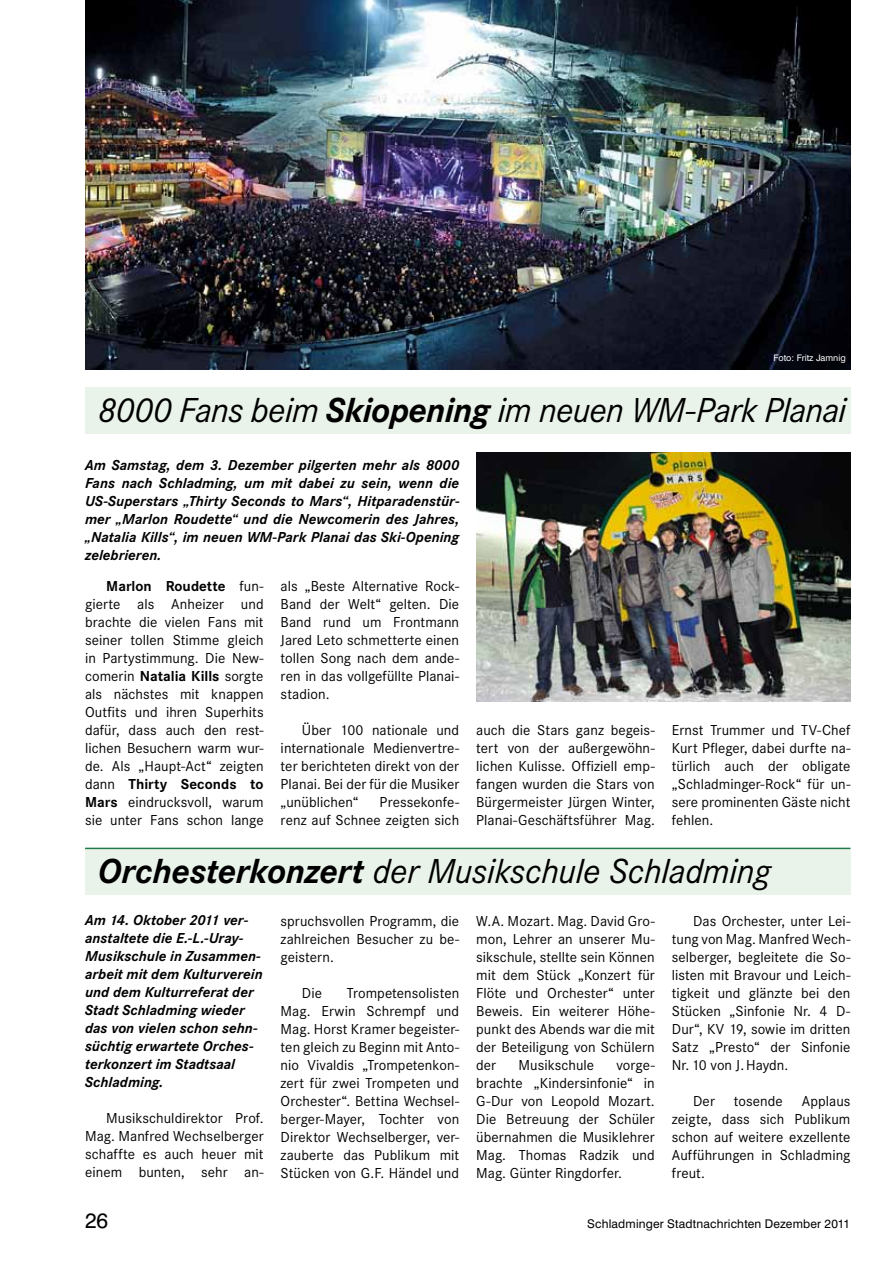
<style>
.page{position:relative;width:893px;height:1263px;background:#fff}
.page>*{position:absolute;margin:0;border:0;box-sizing:border-box;transform-origin:0 0}
.t1{font:italic 36px "Corporate S";letter-spacing:-.015em;color:#000}
.t2{font:21px "Swiss 721 BT";color:#000}
.t3{font:15px/18px "Corporate S";letter-spacing:.005em;color:#000;text-align:justify}
.t4{font:italic 700 15px/18px "Corporate S";color:#000}
.t5{font:12px "Swiss 721 BT";letter-spacing:.015em;color:#000}
.t6{font:9px "Swiss 721 BT";color:#fff}
.s1{font-weight:700}
</style>
<div class="page">
<div style="left:85px;top:848px;width:765px;height:46px;background:#e9f3ea"></div>
<hr style="left:85px;top:848px;width:765px;height:1px;background:#227a48">
<div style="left:85px;top:387px;width:765px;height:47px;background:#e9f3ea"></div>
<img style="left:476px;top:452px;width:374px;height:249px">
<img style="left:85px;top:0;width:765px;height:369px">
<p class="t6" style="left:773px;top:353px;width:74px">Foto: Fritz Jamnig</p>
<h1 class="t1" style="left:98px;top:390px;width:750px">8000 Fans beim <span class="s1">Skiopening</span> im neuen WM-Park Planai</h1>
<p class="t4" style="left:85px;top:456px;width:376px;text-align:justify">Am Samstag, dem 3. Dezember pilgerten mehr als 8000<br>Fans nach Schladming, um mit dabei zu sein, wenn die US-Superstars „Thirty Seconds to Mars“, Hitparadenstür&shy;mer „Marlon Roudette“ und die Newcomerin des Jahres, „Natalia Kills“, im neuen WM-Park Planai das Ski-Opening zelebrieren.</p>
<p class="t3" style="left:85px;top:577px;width:180px;text-indent:21px"><span class="s1">Marlon Roudette</span> fun&shy;gierte als Anheizer und brachte die vielen Fans mit seiner tollen Stimme gleich in Partystimmung. Die New&shy;comerin <span class="s1">Natalia Kills</span> sorgte als nächstes mit knappen Outfits und ihren Superhits dafür, dass auch den rest&shy;lichen Besuchern warm wur&shy;de. Als „Haupt-Act“ zeigten dann <span class="s1">Thirty Seconds to Mars</span> eindrucksvoll, warum sie unter Fans schon lange</p>
<p class="t3" style="left:281px;top:577px;width:180px">als „Beste Alternative Rock-Band der Welt“ gelten. Die Band rund um Frontmann Jared Leto schmetterte einen tollen Song nach dem ande&shy;ren in das vollgefüllte Planai&shy;stadion.</p>
<p class="t3" style="left:281px;top:721px;width:180px;text-indent:21px">Über 100 nationale und internationale Medienvertre&shy;ter berichteten direkt von der Planai. Bei der für die Musiker „unüblichen“</p>
<p class="t3" style="left:281px;top:793px;width:180px;text-align:right">Pressekonfe-<br>renz auf Schnee zeigten sich</p>
<p class="t3" style="left:476px;top:721px;width:180px">auch die Stars ganz begeis&shy;tert von der außergewöhn&shy;lichen Kulisse. Offiziell emp&shy;fangen wurden die Stars von Bürgermeister Jürgen Winter, Planai-Geschäftsführer Mag.</p>
<p class="t3" style="left:672px;top:721px;width:180px">Ernst Trummer und TV-Chef Kurt Pfleger, dabei durfte na&shy;türlich auch der obligate „Schladminger-Rock“ für un&shy;sere prominenten Gäste nicht fehlen.</p>
<h1 class="t1" style="left:98px;top:851px;width:674px"><span class="s1">Orchesterkonzert</span> der Musikschule Schladming</h1>
<p class="t3" style="left:281px;top:912px;width:180px">spruchsvollen Programm, die zahlreichen Besucher zu be&shy;geistern.</p>
<p class="t3" style="left:302px;top:984px;width:22px">Die</p>
<p class="t4" style="left:85px;top:911px;width:179px">Am 14. Oktober 2011 ver&shy;anstaltete die E.-L.-Uray-<br>Musikschule in Zusammen&shy;arbeit mit dem Kulturverein und dem Kulturreferat der<br>Stadt Schladming wieder das von vielen schon sehn&shy;süchtig erwartete Orches&shy;terkonzert im Stadtsaal<br>Schladming.</p>
<p class="t3" style="left:85px;top:1110px;width:180px;text-indent:21px">Musikschuldirektor Prof.<br>Mag. Manfred Wechselberger schaffte es auch heuer mit einem bunten, sehr an-</p>
<p class="t3" style="left:476px;top:912px;width:180px">W.A. Mozart. Mag. David Gro&shy;mon, Lehrer an unserer Mu&shy;sikschule, stellte sein Können mit dem Stück „Konzert für Flöte und Orchester“ unter Beweis. Ein weiterer Höhe&shy;punkt des Abends war die mit der Beteiligung von Schülern der</p>
<p class="t3" style="left:672px;top:912px;width:180px;text-indent:21px">Das Orchester, unter Lei&shy;tung von Mag. Manfred Wech&shy;selberger, begleitete die So&shy;listen mit Bravour und Leich&shy;tigkeit und glänzte bei den Stücken „Sinfonie Nr. 4 D-Dur“, KV 19, sowie im dritten Satz „Presto“ der Sinfonie Nr.10 von J.Haydn.</p>
<p class="t3" style="left:693px;top:1092px;width:23px">Der</p>
<p class="t3" style="left:734px;top:1092px;width:50px">tosende</p>
<p class="t3" style="left:281px;top:984px;width:180px;text-indent:66px">Trompetensolisten Mag. Erwin Schrempf und Mag. Horst Kramer begeister&shy;ten gleich zu Beginn mit Anto&shy;nio Vivaldis „Trompetenkon&shy;zert für zwei Trompeten und Orchester“. Bettina Wechsel&shy;berger-Mayer, Tochter von Direktor Wechselberger, ver&shy;zauberte das Publikum mit Stücken von G.F. Händel und</p>
<p class="t3" style="left:518px;top:1056px;width:77px">Musikschule</p>
<p class="t3" style="left:476px;top:1056px;width:180px;text-indent:140px">vorge&shy;brachte „Kindersinfonie“ in G-Dur von Leopold Mozart.<br>Die Betreuung der Schüler übernahmen die Musiklehrer Mag. Thomas Radzik und Mag. Günter Ringdorfer.</p>
<p class="t3" style="left:672px;top:1092px;width:180px;text-indent:130px">Applaus zeigte, dass sich Publikum schon auf weitere exzellente Aufführungen in Schladming freut.</p>
<h2 class="t2" style="left:85px;top:1208px;width:25px">26</h2>
<p class="t5" style="left:587px;top:1216px;width:264px">Schladminger Stadtnachrichten Dezember 2011</p>
</div>
